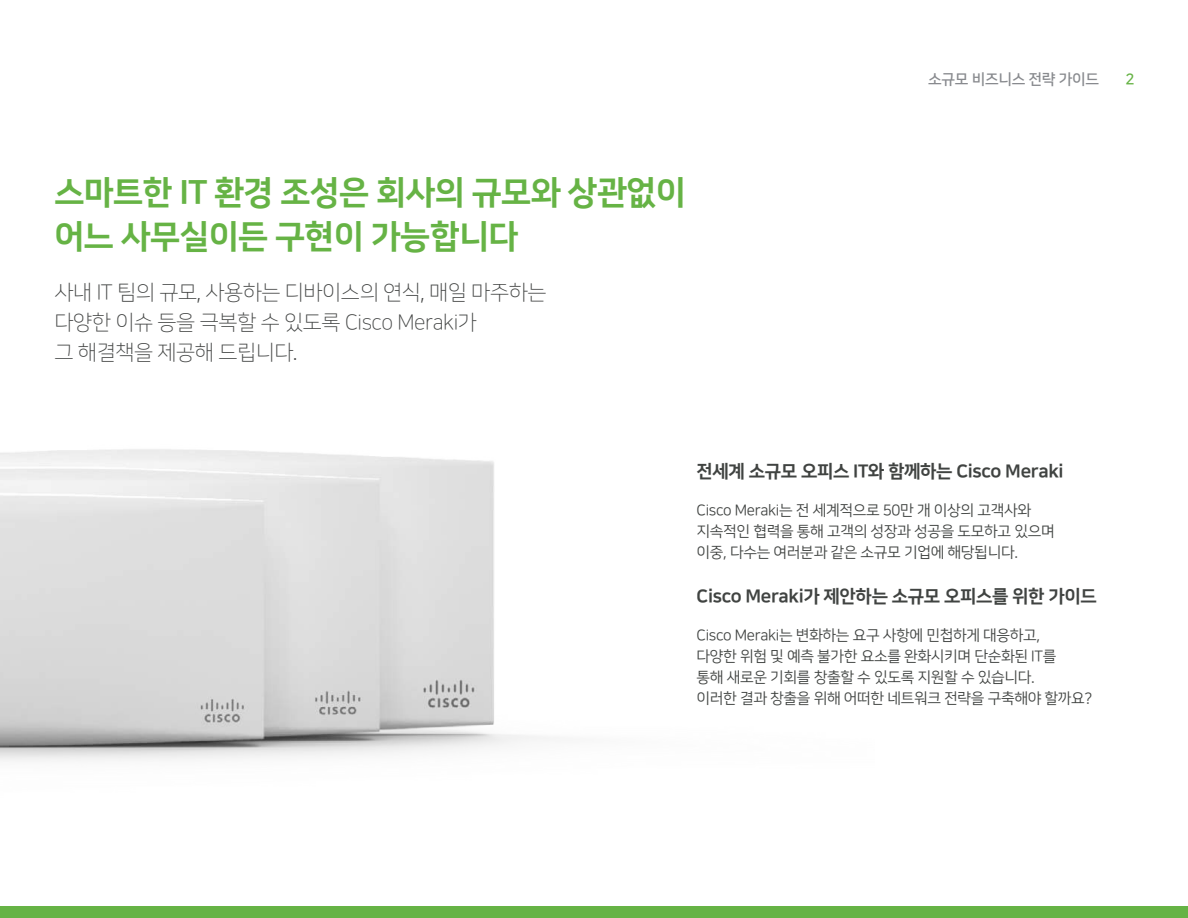
<style>
.page{position:relative;width:1188px;height:918px;background:#fff}
.page>*{position:absolute;margin:0;border:0;box-sizing:border-box;transform-origin:0 0}
.t1{font:33px/43.5px "Nanum Square EB";letter-spacing:-.02em;color:#66b345}
.t2{font:21px/30px "Nanum Square L";letter-spacing:-.02em;color:#414342}
.t3{font:18px "Nanum Square EB";letter-spacing:-.02em;color:#404341}
.t4{font:15px/21px "Nanum Square R";letter-spacing:-.02em;color:#404341}
.t5{font:15px "Nanum Square B";letter-spacing:-.02em;color:#888a8e}
.t6{font:15px "Nanum Square B";color:#66b345}
</style>
<div class="page">
<div style="left:0;top:906px;width:1188px;height:12px;background:#66b345"></div>
<img style="left:0;top:449px;width:549px;height:312px">
<h1 class="t1" style="left:54px;top:171px;width:633px">스마트한 IT 환경 조성은 회사의 규모와 상관없이 어느 사무실이든 구현이 가능합니다</h1>
<h2 class="t2" style="left:54px;top:278px;width:494px">사내 IT 팀의 규모, 사용하는 디바이스의 연식, 매일 마주하는 다양한 이슈 등을 극복할 수 있도록 Cisco Meraki가<br>그 해결책을 제공해 드립니다.</h2>
<p class="t5" style="left:928px;top:71px;width:172px">소규모 비즈니스 전략 가이드</p>
<p class="t6" style="left:1126px;top:71px;width:11px">2</p>
<p class="t3" style="left:697px;top:461px;width:368px">전세계 소규모 오피스 IT와 함께하는 Cisco Meraki</p>
<p class="t4" style="left:697px;top:500px;width:360px">Cisco Meraki는 전 세계적으로 50만 개 이상의 고객사와 지속적인 협력을 통해 고객의 성장과 성공을 도모하고 있으며 이중, 다수는 여러분과 같은 소규모 기업에 해당됩니다.</p>
<p class="t3" style="left:697px;top:586px;width:402px">Cisco Meraki가 제안하는 소규모 오피스를 위한 가이드</p>
<p class="t4" style="left:697px;top:625px;width:397px">Cisco Meraki는 변화하는 요구 사항에 민첩하게 대응하고,<br>다양한 위험 및 예측 불가한 요소를 완화시키며 단순화된 IT를<br>통해 새로운 기회를 창출할 수 있도록 지원할 수 있습니다.<br>이러한 결과 창출을 위해 어떠한 네트워크 전략을 구축해야 할까요?</p>
</div>
